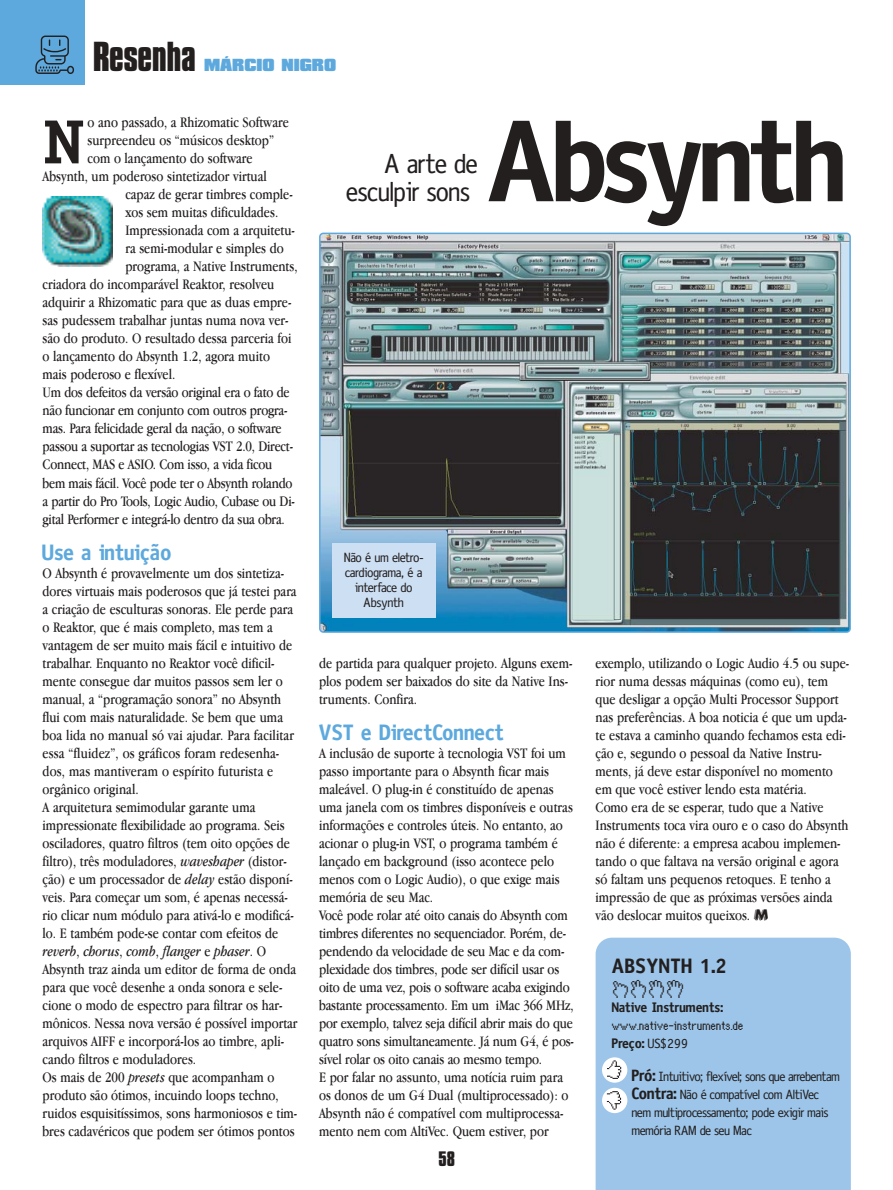
<style>
.page{position:relative;width:893px;height:1190px;background:#fff}
.page>*{position:absolute;margin:0;border:0;box-sizing:border-box;transform-origin:0 0}
.t1{font:700 117.3px "Obscena";letter-spacing:-.045em;color:#231f1f}
.t2{font:700 62.4px "Oficina Serifada";color:#231f1f}
.t3{font:700 36px "Compacta BT";letter-spacing:-.015em;color:#231f1f}
.t4{font:27.9px/27.9px "Obscena";color:#231f1f;text-align:right}
.t5{font:27px "Macmania Garamond Normal";color:#231f1f}
.t6{font:700 22.5px "Obscena";color:#5da9dd}
.t7{font:700 21px "Obscena";letter-spacing:.015em;color:#231f1f}
.t8{font:700 18px "Compacta BT";color:#231f1f}
.t9{font:15px/18px "Macmania Garamond Normal";color:#231f1f}
.t10{font:900 15px "Compacta BT";color:#5da9dd}
.t11{font:700 13.95px "Obscena";color:#231f1f}
.t12{font:13.5px/18px "Obscena";letter-spacing:-.01em;color:#231f1f}
.t13{font:13.5px "Genoveva";color:#231f1f}
.s1{font-style:italic}
.s2{font-weight:400;font-size:13.5px}
.s3{font-weight:400}
.s4{font-weight:700;font-size:16.5px}
</style>
<div class="page">
<div style="left:0;top:0;width:85px;height:85px;background:#5da9dd"></div>
<svg style="left:35px;top:36px;width:39px;height:38px"></svg>
<img style="left:320px;top:234px;width:530px;height:398px;border-radius:3px">
<div style="left:319px;top:232px;width:531px;height:401px;border:2px solid #5da9dd;border-radius:3px"></div>
<div style="left:595px;top:937px;width:255px;height:253px;background:#9cc5e9"></div>
<div style="left:602px;top:1087px;width:25px;height:26px;background:#fff;border-radius:50%"></div>
<svg style="left:607px;top:1091px;width:14px;height:18px"></svg>
<div style="left:602px;top:1057px;width:25px;height:25px;background:#fff;border-radius:50%"></div>
<svg style="left:607px;top:1060px;width:14px;height:18px"></svg>
<svg style="left:57px;top:203px;width:56px;height:64px"></svg>
<img style="left:43px;top:197px;width:69px;height:69px">
<div style="left:332px;top:543px;width:103px;height:75px;background:#ccdff3"></div>
<h3 class="t3" style="left:93px;top:41px;width:105px">Resenha</h3>
<p class="t10" style="left:204px;top:59px;width:133px">MÁRCIO NIGRO</p>
<h2 class="t2" style="left:43px;top:119px;width:43px">N</h2>
<p class="t9" style="left:88px;top:115px;width:203px">o ano passado, a Rhizomatic Software</p>
<p class="t9" style="left:88px;top:133px;width:188px">surpreendeu os “músicos desktop”</p>
<p class="t9" style="left:88px;top:151px;width:167px">com o lançamento do software</p>
<p class="t9" style="left:43px;top:169px;width:226px">Absynth, um poderoso sintetizador virtual</p>
<p class="t9" style="left:125px;top:187px;width:169px">capaz de gerar timbres comple-</p>
<p class="t9" style="left:125px;top:205px;width:154px">xos sem muitas dificuldades.</p>
<p class="t9" style="left:125px;top:223px;width:171px">Impressionada com a arquitetu-</p>
<p class="t9" style="left:125px;top:241px;width:160px">ra semi-modular e simples do</p>
<p class="t9" style="left:125px;top:259px;width:174px">programa, a Native Instruments,</p>
<p class="t9" style="left:43px;top:277px;width:233px">criadora do incomparável Reaktor, resolveu</p>
<p class="t9" style="left:43px;top:295px;width:250px">adquirir a Rhizomatic para que as duas empre-</p>
<p class="t9" style="left:43px;top:313px;width:247px">sas pudessem trabalhar juntas numa nova ver-</p>
<p class="t9" style="left:43px;top:331px;width:250px">são do produto. O resultado dessa parceria foi</p>
<p class="t9" style="left:43px;top:349px;width:229px">o lançamento do Absynth 1.2, agora muito</p>
<p class="t9" style="left:43px;top:367px;width:134px">mais poderoso e flexível.</p>
<p class="t9" style="left:43px;top:385px;width:249px">Um dos defeitos da versão original era o fato de</p>
<p class="t9" style="left:43px;top:403px;width:246px">não funcionar em conjunto com outros progra-</p>
<p class="t9" style="left:43px;top:421px;width:240px">mas. Para felicidade geral da nação, o software</p>
<p class="t9" style="left:43px;top:439px;width:252px">passou a suportar as tecnologias VST 2.0, Direct-</p>
<p class="t9" style="left:43px;top:457px;width:231px">Connect, MAS e ASIO. Com isso, a vida ficou</p>
<p class="t9" style="left:43px;top:475px;width:251px">bem mais fácil. Você pode ter o Absynth rolando</p>
<p class="t9" style="left:43px;top:493px;width:254px">a partir do Pro Tools, Logic Audio, Cubase ou Di-</p>
<p class="t9" style="left:43px;top:511px;width:244px">gital Performer e integrá-lo dentro da sua obra.</p>
<h3 class="t6" style="left:43px;top:544px;width:131px">Use a intuição</h3>
<p class="t9" style="left:43px;top:565px;width:256px">O Absynth é provavelmente um dos sintetiza&shy;dores virtuais mais poderosos que já testei para a criação de esculturas sonoras. Ele perde para o Reaktor, que é mais completo, mas tem a vantagem de ser muito mais fácil e intuitivo de trabalhar. Enquanto no Reaktor você dificil&shy;mente consegue dar muitos passos sem ler o manual, a “programação sonora” no Absynth flui com mais naturalidade. Se bem que uma boa lida no manual só vai ajudar. Para facilitar essa “fluidez”, os gráficos foram redesenha&shy;dos, mas mantiveram o espírito futurista e orgânico original.<br>A arquitetura semimodular garante uma impressionate flexibilidade ao programa. Seis osciladores, quatro filtros (tem oito opções de filtro), três moduladores, <span class="s1">waveshaper</span> (distor&shy;ção) e um processador de <span class="s1">delay</span> estão disponí&shy;veis. Para começar um som, é apenas necessá&shy;rio clicar num módulo para ativá-lo e modificá&shy;lo. E também pode-se contar com efeitos de <span class="s1">reverb</span>, <span class="s1">chorus</span>, <span class="s1">comb</span>, <span class="s1">flanger</span> e <span class="s1">phaser</span>. O Absynth traz ainda um editor de forma de onda para que você desenhe a onda sonora e sele&shy;cione o modo de espectro para filtrar os har&shy;mônicos. Nessa nova versão é possível importar arquivos AIFF e incorporá-los ao timbre, apli&shy;cando filtros e moduladores.<br>Os mais de 200 <span class="s1">presets</span> que acompanham o produto são ótimos, incuindo loops techno, ruidos esquisitíssimos, sons harmoniosos e tim&shy;bres cadavéricos que podem ser ótimos pontos</p>
<h3 class="t4" style="left:347px;top:153px;width:133px">A arte de esculpir sons</h3>
<h1 class="t1" style="left:488px;top:121px;width:364px">Absynth</h1>
<p class="t12" style="left:344px;top:551px;width:81px;line-height:15px;text-align:center">Não é um eletro&shy;cardiograma, é a interface do<br>Absynth</p>
<p class="t9" style="left:319px;top:655px;width:255px">de partida para qualquer projeto. Alguns exem&shy;plos podem ser baixados do site da Native Ins&shy;truments. Confira.</p>
<h3 class="t6" style="left:319px;top:724px;width:187px">VST e DirectConnect</h3>
<p class="t9" style="left:319px;top:745px;width:256px">A inclusão de suporte à tecnologia VST foi um passo importante para o Absynth ficar mais maleável. O plug-in é constituído de apenas uma janela com os timbres disponíveis e outras informações e controles úteis. No entanto, ao acionar o plug-in VST, o programa também é lançado em background (isso acontece pelo menos com o Logic Audio), o que exige mais memória de seu Mac.<br>Você pode rolar até oito canais do Absynth com timbres diferentes no sequenciador. Porém, de&shy;pendendo da velocidade de seu Mac e da com&shy;plexidade dos timbres, pode ser difícil usar os oito de uma vez, pois o software acaba exigindo bastante processamento. Em um iMac 366 MHz, por exemplo, talvez seja difícil abrir mais do que quatro sons simultaneamente. Já num G4, é pos&shy;sível rolar os oito canais ao mesmo tempo.<br>E por falar no assunto, uma notícia ruim para os donos de um G4 Dual (multiprocessado): o Absynth não é compatível com multiprocessa&shy;mento nem com AltiVec. Quem estiver, por</p>
<p class="t8" style="left:438px;top:1150px;width:18px">58</p>
<p class="t9" style="left:595px;top:655px;width:255px">exemplo, utilizando o Logic Audio 4.5 ou supe&shy;rior numa dessas máquinas (como eu), tem que desligar a opção Multi Processor Support nas preferências. A boa noticia é que um upda&shy;te estava a caminho quando fechamos esta edi&shy;ção e, segundo o pessoal da Native Instru&shy;ments, já deve estar disponível no momento em que você estiver lendo esta matéria.<br>Como era de se esperar, tudo que a Native Instruments toca vira ouro e o caso do Absynth não é diferente: a empresa acabou implemen&shy;tando o que faltava na versão original e agora só faltam uns pequenos retoques. E tenho a impressão de que as próximas versões ainda vão deslocar muitos queixos. µ</p>
<h3 class="t7" style="left:612px;top:958px;width:116px">ABSYNTH 1.2</h3>
<h3 class="t5" style="left:612px;top:978px;width:75px">¡™£¢</h3>
<p class="t11" style="left:612px;top:1002px;width:112px">Native Instruments:</p>
<p class="t13" style="left:612px;top:1017px;width:133px">www.native-instruments.de</p>
<p class="t11" style="left:612px;top:1038px;width:77px">Preço: <span class="s2">US</span><span class="s3">$299</span></p>
<p class="t12" style="left:632px;top:1068px;width:209px"><span class="s4">Pró:</span> Intuitivo; flexível; sons que arrebentam <span class="s4">Contra:</span> Não é compatível com AltiVec nem multiprocessamento; pode exigir mais memória RAM de seu Mac</p>
</div>
